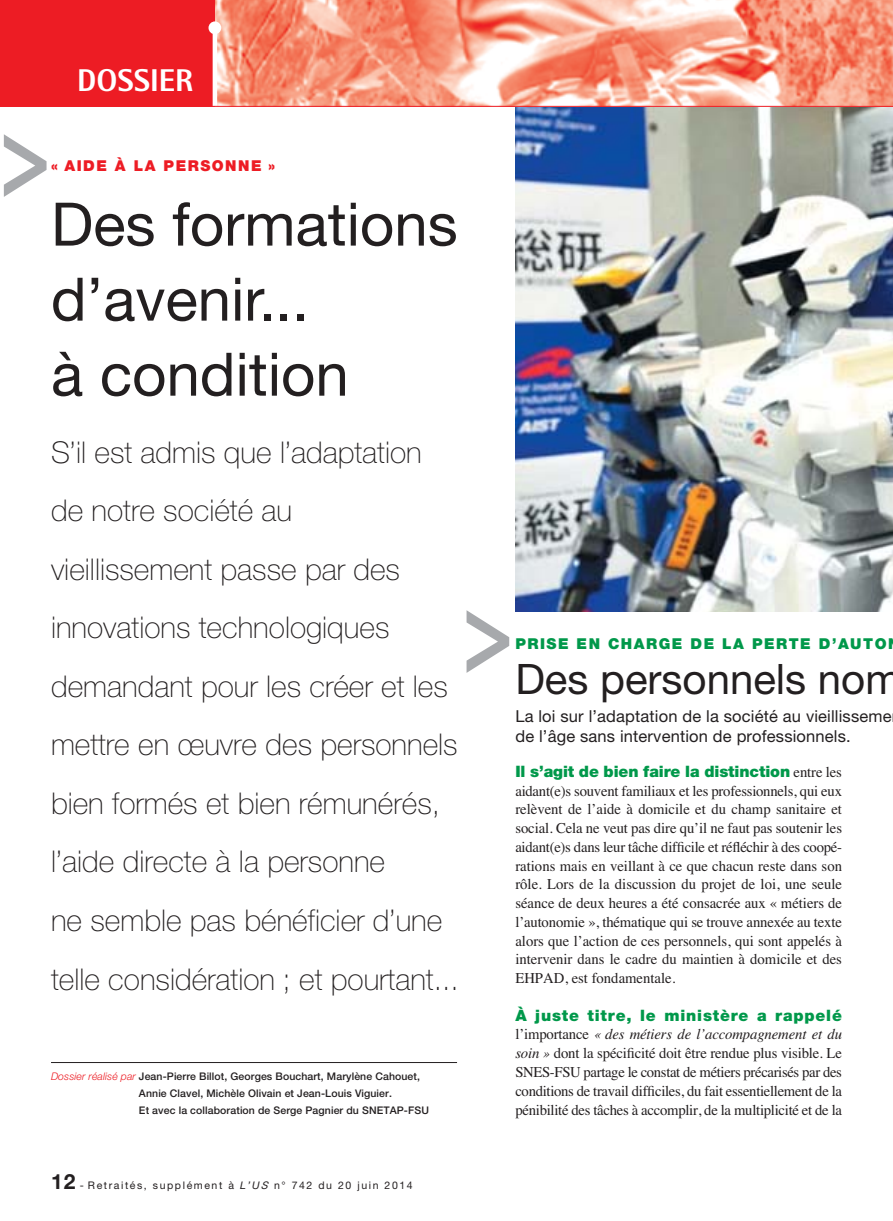
<style>
.page{position:relative;width:893px;height:1221px;background:#fff}
.page>*{position:absolute;margin:0;border:0;box-sizing:border-box;transform-origin:0 0}
.t1{font:500 120px "Helvetica Neue";color:#a7a9ac;scale:.7 1}
.t2{font:60px/75px "Helvetica Neue";color:#231f20}
.t3{font:42px "Helvetica Neue";color:#231f20}
.t4{font:800 31.5px "Rotis Semi Sans";color:#fff}
.t5{font:100 30px/58.5px "Helvetica Neue";color:#231f20}
.t6{font:16.5px/19.5px "Helvetica Neue";letter-spacing:.01em;color:#231f20}
.t7{font:900 15.75px "Helvetica Neue";letter-spacing:-.005em;color:#00984a}
.t8{font:900 15.75px "Helvetica Neue";letter-spacing:.05em;color:#00984a}
.t9{font:15px/18.8px "Times";letter-spacing:-.01em;color:#231f20;text-align:justify}
.t10{font:900 15px "Helvetica Neue";letter-spacing:.1em;color:#00984a}
.t11{font:900 15px "Helvetica Neue";letter-spacing:.1em;color:#ed1c24}
.t12{font:500 10.5px/17.2px "Helvetica Neue";letter-spacing:.01em;color:#231f20}
.t13{font:10.5px "Helvetica Neue";letter-spacing:.15em;color:#231f20}
.s1{font-weight:300;font-style:italic;color:#ed1c24}
.s2{font-family:"Times";font-weight:400;font-size:15px;color:#231f20}
.s3{font-style:italic}
.s4{font-weight:700;font-size:21px}
</style>
<div class="page">
<img style="left:515px;top:107px;width:378px;height:504px">
<div style="left:0;top:0;width:215px;height:106px;background:#ed1c24"></div>
<img style="left:215px;top:0;width:678px;height:106px">
<hr style="left:213px;top:25px;width:4px;height:81px;background:#fff">
<div style="left:208px;top:21px;width:13px;height:13px;background:#fff;border-radius:50%"></div>
<hr style="left:0;top:106px;width:893px;height:1px;background:#ed1c24">
<hr style="left:51px;top:1062px;width:406px;height:1px;background:#231f20">
<h3 class="t4" style="left:77px;top:69px;width:118px">DOSSIER</h3>
<h1 class="t1" style="left:0;top:111px;width:74px">&gt;</h1>
<p class="t11" style="left:51px;top:160px;width:225px">« AIDE À LA PERSONNE »</p>
<h2 class="t2" style="left:51px;top:193px;width:408px">Des formations d’avenir...<br>à condition</h2>
<p class="t5" style="left:51px;top:426px;width:409px">S’il est admis que l’adaptation de notre société au vieillissement passe par des innovations technologiques demandant pour les créer et les mettre en œuvre des personnels bien formés et bien rémunérés, l’aide directe à la personne<br>ne semble pas bénéficier d’une telle considération ; et pourtant...</p>
<p class="t12" style="left:139px;top:1068px;width:292px;text-indent:-88px"><span class="s1">Dossier réalisé par</span> Jean-Pierre Billot, Georges Bouchart, Marylène Cahouet,<br>Annie Clavel, Michèle Olivain et Jean-Louis Viguier.<br>Et avec la collaboration de Serge Pagnier du SNETAP-FSU</p>
<h1 class="t1" style="left:463px;top:586px;width:74px">&gt;</h1>
<p class="t10" style="left:515px;top:638px;width:373px">PRISE EN CHARGE DE LA PERTE D’AUTO</p>
<h3 class="t3" style="left:515px;top:664px;width:387px">Des personnels nom</h3>
<p class="t6" style="left:515px;top:708px;width:378px">La loi sur l’adaptation de la société au vieillisseme de l’âge sans intervention de professionnels.</p>
<p class="t7" style="left:515px;top:765px;width:328px">Il s’agit de bien faire la distinction <span class="s2">entre les</span></p>
<p class="t9" style="left:515px;top:782px;width:328px">aidant(e)s souvent familiaux et les professionnels, qui eux relèvent de l’aide à domicile et du champ sanitaire et social. Cela ne veut pas dire qu’il ne faut pas soutenir les aidant(e)s dans leur tâche difficile et réfléchir à des coopé&shy;rations mais en veillant à ce que chacun reste dans son rôle. Lors de la discussion du projet de loi, une seule séance de deux heures a été consacrée aux « métiers de l’autonomie », thématique qui se trouve annexée au texte alors que l’action de ces personnels, qui sont appelés à intervenir dans le cadre du maintien à domicile et des EHPAD, est fondamentale.</p>
<p class="t8" style="left:515px;top:1009px;width:328px">À juste titre, le ministère a rappelé</p>
<p class="t9" style="left:515px;top:1026px;width:328px">l’importance <span class="s3">« des métiers de l’accompagnement et du soin »</span> dont la spécificité doit être rendue plus visible. Le SNES-FSU partage le constat de métiers précarisés par des conditions de travail difficiles, du fait essentiellement de la pénibilité des tâches à accomplir, de la multiplicité et de la</p>
<p class="t13" style="left:51px;top:1181px;width:363px"><span class="s4">12</span> - Retraités, supplément à <span class="s3">L’US</span> n° 742 du 20 juin 2014</p>
</div>
